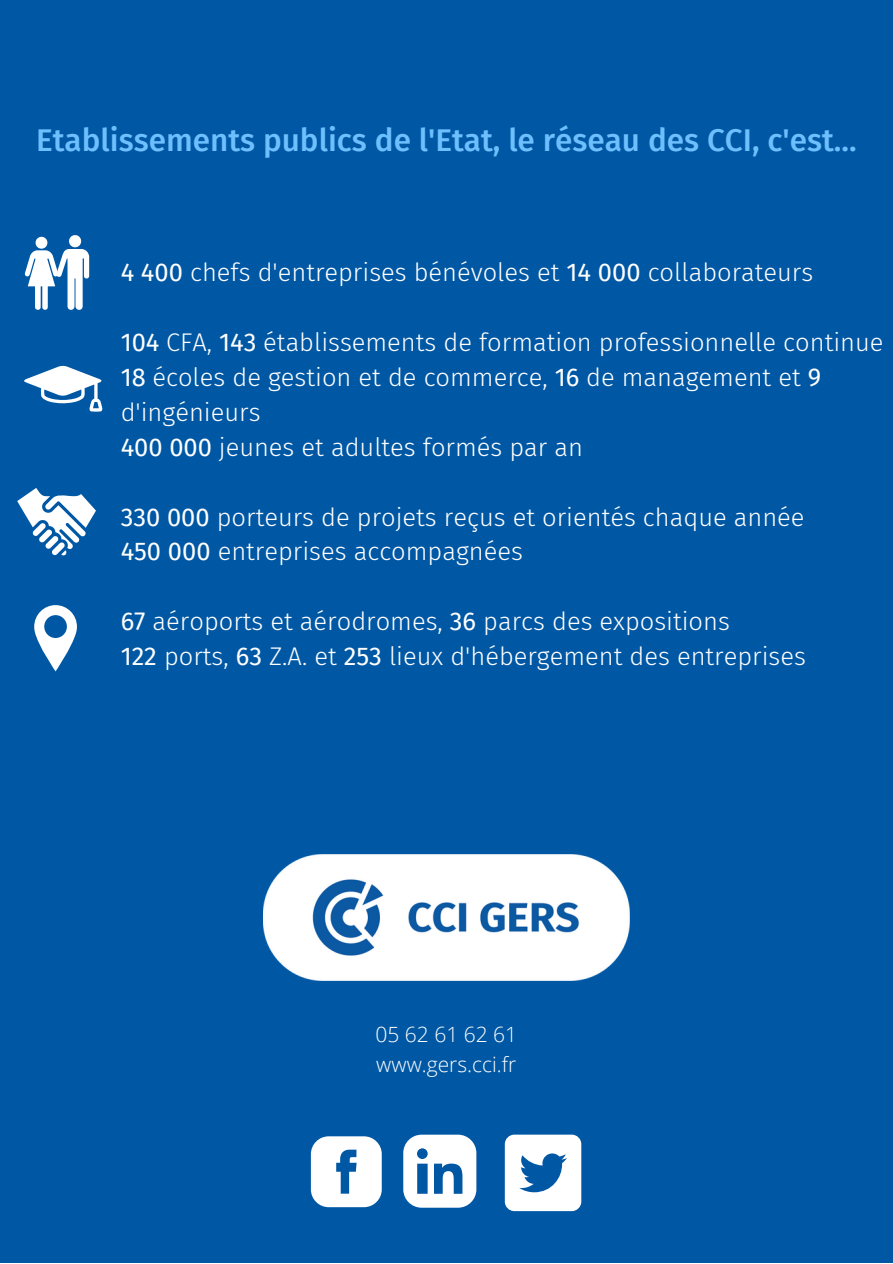
<style>
.page{position:relative;width:893px;height:1264px;background:#fff}
.page>*{position:absolute;margin:0;border:0;box-sizing:border-box;transform-origin:0 0}
.t1{font:500 31.5px "Fira Sans";color:#6dbffd}
.t2{font:300 25.5px/34.8px "Fira Sans";color:#fff}
.t3{font:300 21px/29.2px "Open Sans";color:#fff}
.s1{font-weight:400}
</style>
<div class="page">
<div style="left:0;top:0;width:892px;height:1262px;background:#0058a5"></div>
<img style="left:264px;top:854px;width:365px;height:126px">
<svg style="left:311px;top:1136px;width:71px;height:71px;background:#d5e3f0"></svg>
<svg style="left:403px;top:1134px;width:73px;height:73px"></svg>
<svg style="left:505px;top:1134px;width:76px;height:77px"></svg>
<svg style="left:24px;top:365px;width:79px;height:47px"></svg>
<svg style="left:34px;top:605px;width:43px;height:66px"></svg>
<svg style="left:24px;top:235px;width:65px;height:75px"></svg>
<svg style="left:17px;top:488px;width:79px;height:67px"></svg>
<p class="t1" style="left:36px;top:122px;width:821px">Etablissements publics de l'Etat, le réseau des CCI, c'est...</p>
<p class="t2" style="left:121px;top:255px;width:694px"><span class="s1">4 400</span> chefs d'entreprises bénévoles et <span class="s1">14 000</span> collaborateurs</p>
<p class="t2" style="left:121px;top:325px;width:764px"><span class="s1">104</span> CFA, <span class="s1">143</span> établissements de formation professionnelle continue <span class="s1">18</span> écoles de gestion et de commerce, <span class="s1">16</span> de management et <span class="s1">9 </span>d'ingénieurs<br><span class="s1">400 000</span> jeunes et adultes formés par an</p>
<p class="t2" style="left:121px;top:499px;width:685px"><span class="s1">330 000</span> porteurs de projets reçus et orientés chaque année<br><span class="s1">450 000</span> entreprises accompagnées</p>
<p class="t2" style="left:121px;top:604px;width:686px"><span class="s1">67</span> aéroports et aérodromes, <span class="s1">36</span> parcs des expositions<br><span class="s1">122</span> ports, <span class="s1">63</span> Z.A. et <span class="s1">253</span> lieux d'hébergement des entreprises</p>
<p class="t3" style="left:375px;top:1019px;width:143px">05 62 61 62 61 www.gers.cci.fr</p>
</div>
